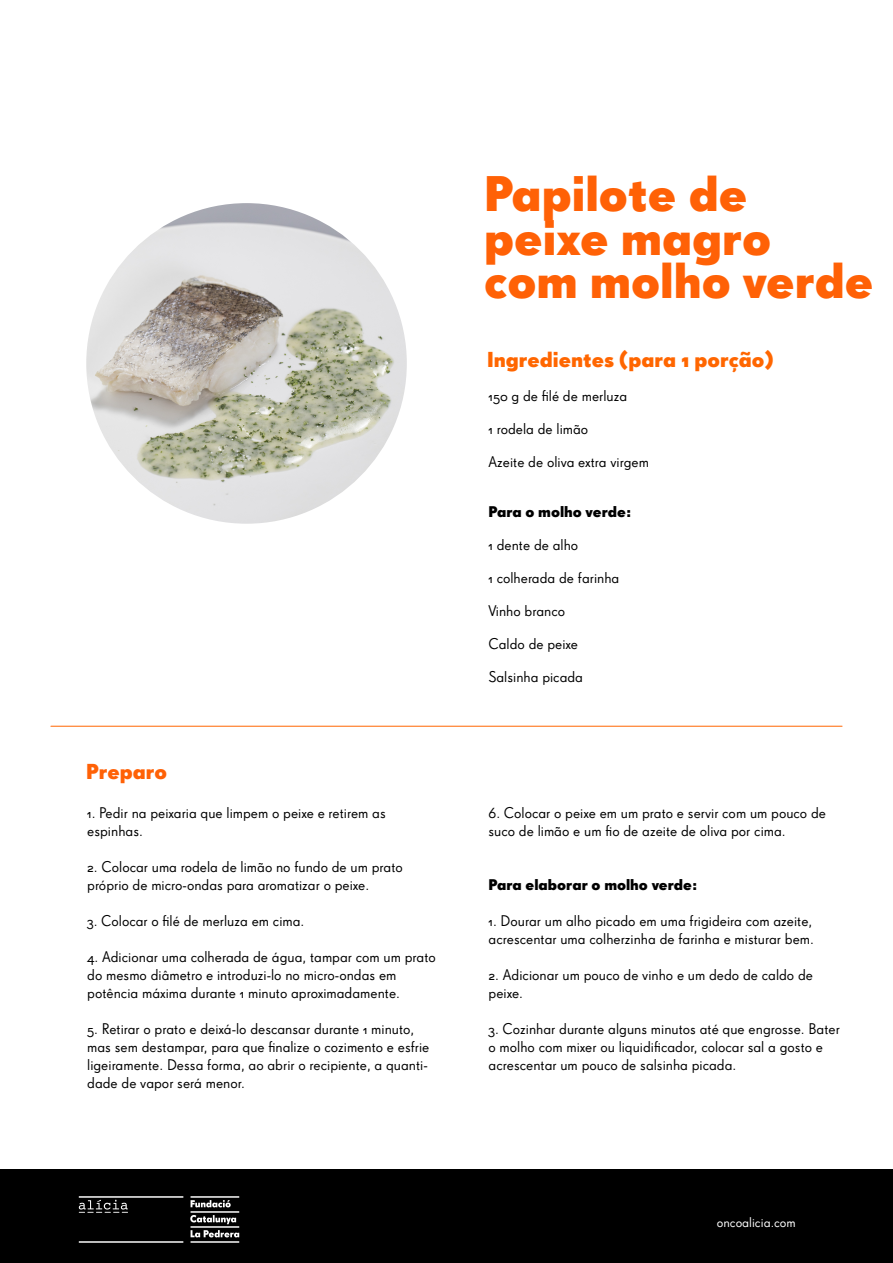
<style>
.page{position:relative;width:893px;height:1263px;background:#fff}
.page>*{position:absolute;margin:0;border:0;box-sizing:border-box;transform-origin:0 0}
.t1{font:48.45px/43.5px "Super Grotesk OT Bld";color:#ff6106}
.t2{font:21px "Super Grotesk OT Bld";color:#f60}
.t3{font:21px "Super Grotesk OT Bld";color:#ff6106}
.t4{font:15px/18px "Super Grotesk OT";color:#000}
.t5{font:15px "Super Grotesk OT Bld";color:#000}
.t6{font:13.5px "Super Grotesk OT";color:#fff}
</style>
<div class="page">
<img style="left:86px;top:203px;width:321px;height:321px;border-radius:160px">
<hr style="left:51px;top:726px;width:791px;height:1px;background:#f60">
<div style="left:0;top:1170px;width:893px;height:93px;background:#000"></div>
<img style="left:78px;top:1196px;width:162px;height:47px">
<h2 class="t3" style="left:86px;top:758px;width:82px">Preparo</h2>
<p class="t4" style="left:87px;top:804px;width:300px">1. Pedir na peixaria que limpem o peixe e retirem as espinhas.</p>
<p class="t4" style="left:87px;top:858px;width:317px">2. Colocar uma rodela de limão no fundo de um prato próprio de micro-ondas para aromatizar o peixe.</p>
<p class="t4" style="left:87px;top:912px;width:219px">3. Colocar o filé de merluza em cima.</p>
<p class="t4" style="left:87px;top:948px;width:350px">4. Adicionar uma colherada de água, tampar com um prato do mesmo diâmetro e introduzi-lo no micro-ondas em potência máxima durante 1 minuto aproximadamente.</p>
<p class="t4" style="left:87px;top:1020px;width:344px">5. Retirar o prato e deixá-lo descansar durante 1 minuto, mas sem destampar, para que finalize o cozimento e esfrie ligeiramente. Dessa forma, ao abrir o recipiente, a quanti&shy;dade de vapor será menor.</p>
<h1 class="t1" style="left:484px;top:172px;width:391px">Papilote de peixe magro com molho verde</h1>
<h2 class="t2" style="left:487px;top:347px;width:288px">Ingredientes (para 1 porção)</h2>
<p class="t4" style="left:488px;top:387px;width:140px">150 g de filé de merluza</p>
<p class="t4" style="left:488px;top:420px;width:101px">1 rodela de limão</p>
<p class="t4" style="left:488px;top:453px;width:162px">Azeite de oliva extra virgem</p>
<p class="t5" style="left:488px;top:502px;width:144px">Para o molho verde:</p>
<p class="t4" style="left:488px;top:536px;width:91px">1 dente de alho</p>
<p class="t4" style="left:488px;top:569px;width:132px">1 colherada de farinha</p>
<p class="t4" style="left:488px;top:602px;width:78px">Vinho branco</p>
<p class="t4" style="left:488px;top:635px;width:91px">Caldo de peixe</p>
<p class="t4" style="left:488px;top:668px;width:96px">Salsinha picada</p>
<p class="t4" style="left:489px;top:804px;width:339px">6. Colocar o peixe em um prato e servir com um pouco de suco de limão e um fio de azeite de oliva por cima.</p>
<p class="t5" style="left:489px;top:876px;width:210px">Para elaborar o molho verde:</p>
<p class="t4" style="left:489px;top:912px;width:327px">1. Dourar um alho picado em uma frigideira com azeite, acrescentar uma colherzinha de farinha e misturar bem.</p>
<p class="t4" style="left:489px;top:966px;width:326px">2. Adicionar um pouco de vinho e um dedo de caldo de peixe.</p>
<p class="t4" style="left:489px;top:1020px;width:353px">3. Cozinhar durante alguns minutos até que engrosse. Bater o molho com mixer ou liquidificador, colocar sal a gosto e acrescentar um pouco de salsinha picada.</p>
<p class="t6" style="left:717px;top:1215px;width:80px">oncoalicia.com</p>
</div>
